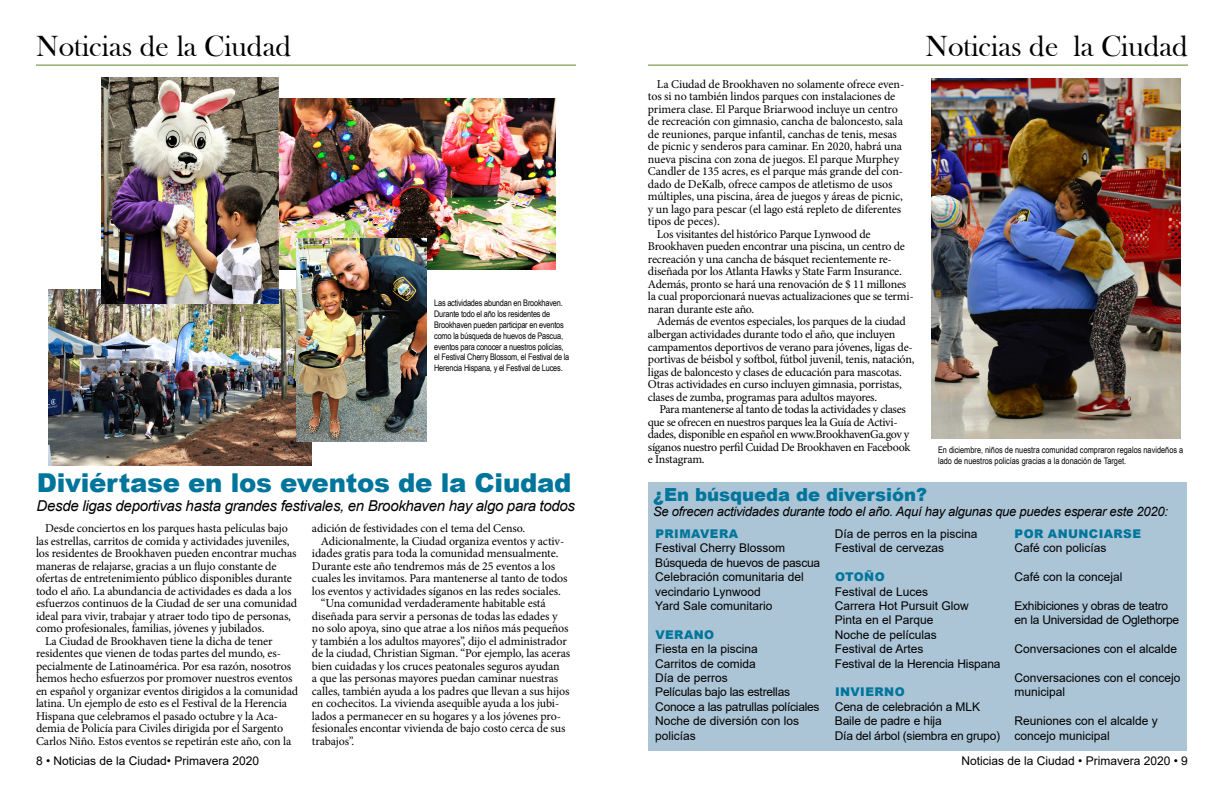
<style>
.page{position:relative;width:1224px;height:792px;background:#fff}
.page>*{position:absolute;margin:0;border:0;box-sizing:border-box;transform-origin:0 0}
.t1{font:30px "Bask Old Face";color:#000}
.t2{font:900 26px "Arial";letter-spacing:-.01em;color:#00759c}
.t3{font:900 18px "Arial";color:#00759c}
.t4{font:italic 15px "Arial";letter-spacing:-.02em;color:#000}
.t5{font:italic 13px "Arial";letter-spacing:-.02em;color:#000}
.t6{font:12px "Minion Pro";letter-spacing:-.015em;color:#000}
.t7{font:12px/14.4px "Arial";color:#000}
.t8{font:12px/14.4px "Arial";letter-spacing:-.02em;color:#000}
.t9{font:900 12px "Arial";letter-spacing:.035em;color:#00759c}
.t10{font:9px/10.8px "Arial Narrow";letter-spacing:-.02em;color:#000}
.t11{font:9px/10.8px "Arial Narrow";color:#000}
</style>
<div class="page">
<hr style="left:36px;top:65px;width:540px;height:1px;background:#5c8727">
<img style="left:48px;top:290px;width:264px;height:175px">
<img style="left:279px;top:98px;width:277px;height:172px">
<img style="left:101px;top:78px;width:178px;height:226px">
<img style="left:297px;top:238px;width:129px;height:204px">
<hr style="left:648px;top:65px;width:540px;height:1px;background:#5c8727">
<div style="left:648px;top:482px;width:539px;height:268px;background:#abc4d6"></div>
<img style="left:932px;top:78px;width:249px;height:360px">
<h1 class="t1" style="left:36px;top:29px;width:257px">Noticias de la Ciudad</h1>
<p class="t10" style="left:434px;top:298px;width:137px">Las actividades abundan en Brookhaven.<br>Durante todo el año los residentes de Brookhaven pueden participar en eventos como la búsqueda de huevos de Pascua, eventos para conocer a nuestros policías, el Festival Cherry Blossom, el Festival de la Herencia Hispana, y el Festival de Luces.</p>
<h2 class="t2" style="left:37px;top:464px;width:536px">Diviértase en los eventos de la Ciudad</h2>
<p class="t4" style="left:37px;top:496px;width:540px">Desde ligas deportivas hasta grandes festivales, en Brookhaven hay algo para todos</p>
<p class="t6" style="left:45px;top:520px;width:244px">Desde conciertos en los parques hasta películas bajo</p>
<p class="t6" style="left:36px;top:533px;width:255px">las estrellas, carritos de comida y actividades juveniles,</p>
<p class="t6" style="left:36px;top:545px;width:262px">los residentes de Brookhaven pueden encontrar muchas</p>
<p class="t6" style="left:36px;top:558px;width:242px">maneras de relajarse, gracias a un flujo constante de</p>
<p class="t6" style="left:36px;top:570px;width:258px">ofertas de entretenimiento público disponibles durante</p>
<p class="t6" style="left:36px;top:583px;width:257px">todo el año. La abundancia de actividades es dada a los</p>
<p class="t6" style="left:36px;top:595px;width:263px">esfuerzos continuos de la Ciudad de ser una comunidad</p>
<p class="t6" style="left:36px;top:608px;width:257px">ideal para vivir, trabajar y atraer todo tipo de personas,</p>
<p class="t6" style="left:36px;top:620px;width:230px">como profesionales, familias, jóvenes y jubilados.</p>
<p class="t6" style="left:45px;top:633px;width:229px">La Ciudad de Brookhaven tiene la dicha de tener</p>
<p class="t6" style="left:36px;top:645px;width:247px">residentes que vienen de todas partes del mundo, es-</p>
<p class="t6" style="left:36px;top:658px;width:257px">pecialmente de Latinoamérica. Por esa razón, nosotros</p>
<p class="t6" style="left:36px;top:670px;width:258px">hemos hecho esfuerzos por promover nuestros eventos</p>
<p class="t6" style="left:36px;top:683px;width:264px">en español y organizar eventos dirigidos a la comunidad</p>
<p class="t6" style="left:36px;top:695px;width:253px">latina. Un ejemplo de esto es el Festival de la Herencia</p>
<p class="t6" style="left:36px;top:708px;width:244px">Hispana que celebramos el pasado octubre y la Aca-</p>
<p class="t6" style="left:36px;top:720px;width:249px">demia de Policía para Civiles dirigida por el Sargento</p>
<p class="t6" style="left:36px;top:733px;width:257px">Carlos Niño. Estos eventos se repetirán este año, con la</p>
<p class="t6" style="left:312px;top:520px;width:215px">adición de festividades con el tema del Censo.</p>
<p class="t6" style="left:321px;top:533px;width:245px">Adicionalmente, la Ciudad organiza eventos y activ-</p>
<p class="t6" style="left:312px;top:545px;width:248px">idades gratis para toda la comunidad mensualmente.</p>
<p class="t6" style="left:312px;top:558px;width:245px">Durante este año tendremos más de 25 eventos a los</p>
<p class="t6" style="left:312px;top:570px;width:257px">cuales les invitamos. Para mantenerse al tanto de todos</p>
<p class="t6" style="left:312px;top:583px;width:250px">los eventos y actividades síganos en las redes sociales.</p>
<p class="t6" style="left:321px;top:595px;width:226px">“Una comunidad verdaderamente habitable está</p>
<p class="t6" style="left:312px;top:608px;width:247px">diseñada para servir a personas de todas las edades y</p>
<p class="t6" style="left:312px;top:620px;width:258px">no solo apoya, sino que atrae a los niños más pequeños</p>
<p class="t6" style="left:312px;top:633px;width:256px">y también a los adultos mayores”, dijo el administrador</p>
<p class="t6" style="left:312px;top:645px;width:260px">de la ciudad, Christian Sigman. “Por ejemplo, las aceras</p>
<p class="t6" style="left:312px;top:658px;width:249px">bien cuidadas y los cruces peatonales seguros ayudan</p>
<p class="t6" style="left:312px;top:670px;width:248px">a que las personas mayores puedan caminar nuestras</p>
<p class="t6" style="left:312px;top:683px;width:259px">calles, también ayuda a los padres que llevan a sus hijos</p>
<p class="t6" style="left:312px;top:695px;width:249px">en cochecitos. La vivienda asequible ayuda a los jubi-</p>
<p class="t6" style="left:312px;top:708px;width:250px">lados a permanecer en su hogares y a los jóvenes pro-</p>
<p class="t6" style="left:312px;top:720px;width:255px">fesionales encontar vivienda de bajo costo cerca de sus</p>
<p class="t6" style="left:312px;top:733px;width:44px">trabajos”.</p>
<p class="t6" style="left:657px;top:76px;width:249px">La Ciudad de Brookhaven no solamente ofrece even-</p>
<p class="t6" style="left:648px;top:89px;width:249px">tos si no también lindos parques con instalaciones de</p>
<p class="t6" style="left:648px;top:101px;width:251px">primera clase. El Parque Briarwood incluye un centro</p>
<p class="t6" style="left:648px;top:114px;width:257px">de recreación con gimnasio, cancha de baloncesto, sala</p>
<p class="t6" style="left:648px;top:126px;width:251px">de reuniones, parque infantil, canchas de tenis, mesas</p>
<p class="t6" style="left:648px;top:139px;width:256px">de picnic y senderos para caminar. En 2020, habrá una</p>
<p class="t6" style="left:648px;top:151px;width:253px">nueva piscina con zona de juegos. El parque Murphey</p>
<p class="t6" style="left:648px;top:164px;width:257px">Candler de 135 acres, es el parque más grande del con-</p>
<p class="t6" style="left:648px;top:176px;width:246px">dado de DeKalb, ofrece campos de atletismo de usos</p>
<p class="t6" style="left:648px;top:189px;width:256px">múltiples, una piscina, área de juegos y áreas de picnic,</p>
<p class="t6" style="left:648px;top:201px;width:255px">y un lago para pescar (el lago está repleto de diferentes</p>
<p class="t6" style="left:648px;top:214px;width:73px">tipos de peces).</p>
<p class="t6" style="left:657px;top:226px;width:215px">Los visitantes del histórico Parque Lynwood de</p>
<p class="t6" style="left:648px;top:239px;width:259px">Brookhaven pueden encontrar una piscina, un centro de</p>
<p class="t6" style="left:648px;top:251px;width:245px">recreación y una cancha de básquet recientemente re-</p>
<p class="t6" style="left:648px;top:264px;width:255px">diseñada por los Atlanta Hawks y State Farm Insurance.</p>
<p class="t6" style="left:648px;top:276px;width:260px">Además, pronto se hará una renovación de $ 11 millones</p>
<p class="t6" style="left:648px;top:289px;width:267px">la cual proporcionará nuevas actualizaciones que se termi-</p>
<p class="t6" style="left:648px;top:301px;width:108px">naran durante este año.</p>
<p class="t6" style="left:657px;top:314px;width:251px">Además de eventos especiales, los parques de la ciudad</p>
<p class="t6" style="left:648px;top:326px;width:249px">albergan actividades durante todo el año, que incluyen</p>
<p class="t6" style="left:648px;top:339px;width:266px">campamentos deportivos de verano para jóvenes, ligas de-</p>
<p class="t6" style="left:648px;top:351px;width:268px">portivas de béisbol y softbol, fútbol juvenil, tenis, natación,</p>
<p class="t6" style="left:648px;top:364px;width:255px">ligas de baloncesto y clases de educación para mascotas.</p>
<p class="t6" style="left:648px;top:376px;width:255px">Otras actividades en curso incluyen gimnasia, porristas,</p>
<p class="t6" style="left:648px;top:389px;width:231px">clases de zumba, programas para adultos mayores.</p>
<p class="t6" style="left:659px;top:401px;width:248px">Para mantenerse al tanto de todas la actividades y clases</p>
<p class="t6" style="left:648px;top:414px;width:251px">que se ofrecen en nuestros parques lea la Guía de Activi-</p>
<p class="t6" style="left:648px;top:426px;width:263px">dades, disponible en español en www.BrookhavenGa.gov y</p>
<p class="t6" style="left:648px;top:439px;width:264px">síganos nuestro perfil Cuidad De Brookhaven en Facebook</p>
<p class="t6" style="left:648px;top:451px;width:58px">e Instagram.</p>
<h1 class="t1" style="left:925px;top:29px;width:264px">Noticias de la Ciudad</h1>
<p class="t11" style="left:938px;top:444px;width:247px">En diciembre, niños de nuestra comunidad compraron regalos navideños a lado de nuestros policías gracias a la donación de Target.</p>
<h3 class="t3" style="left:653px;top:481px;width:276px">¿En búsqueda de diversión?</h3>
<p class="t5" style="left:653px;top:503px;width:516px">Se ofrecen actividades durante todo el año. Aquí hay algunas que puedes esperar este 2020:</p>
<p class="t9" style="left:655px;top:525px;width:84px">PRIMAVERA</p>
<p class="t7" style="left:655px;top:541px;width:166px">Festival Cherry Blossom<br>Búsqueda de huevos de pascua<br>Celebración comunitaria del vecindario Lynwood<br>Yard Sale comunitario</p>
<p class="t9" style="left:655px;top:626px;width:60px">VERANO</p>
<p class="t7" style="left:655px;top:642px;width:166px">Fiesta en la piscina<br>Carritos de comida<br>Día de perros<br>Películas bajo las estrellas<br>Conoce a las patrullas políciales<br>Noche de diversión con los policías</p>
<p class="t9" style="left:1015px;top:525px;width:128px">POR ANUNCIARSE</p>
<p class="t7" style="left:1014px;top:541px;width:94px">Café con policías</p>
<p class="t7" style="left:1014px;top:570px;width:110px">Café con la concejal</p>
<p class="t8" style="left:1014px;top:598px;width:166px">Exhibiciones y obras de teatro en la Universidad de Oglethorpe</p>
<p class="t7" style="left:1014px;top:642px;width:164px">Conversaciones con el alcalde</p>
<p class="t7" style="left:1014px;top:670px;width:168px">Conversaciones con el concejo municipal</p>
<p class="t7" style="left:1014px;top:714px;width:145px">Reuniones con el alcalde y concejo municipal</p>
<p class="t7" style="left:835px;top:526px;width:144px">Día de perros en la piscina<br>Festival de cervezas</p>
<p class="t9" style="left:835px;top:568px;width:51px">OTOÑO</p>
<p class="t7" style="left:835px;top:584px;width:167px">Festival de Luces<br>Carrera Hot Pursuit Glow<br>Pinta en el Parque<br>Noche de películas<br>Festival de Artes<br>Festival de la Herencia Hispana</p>
<p class="t9" style="left:835px;top:683px;width:71px">INVIERNO</p>
<p class="t7" style="left:835px;top:699px;width:167px">Cena de celebración a MLK<br>Baile de padre e hija<br>Día del árbol (siembra en grupo)</p>
<p class="t7" style="left:36px;top:753px;width:225px">8 • Noticias de la Ciudad• Primavera 2020</p>
<p class="t7" style="left:961px;top:753px;width:228px">Noticias de la Ciudad • Primavera 2020 • 9</p>
</div>
